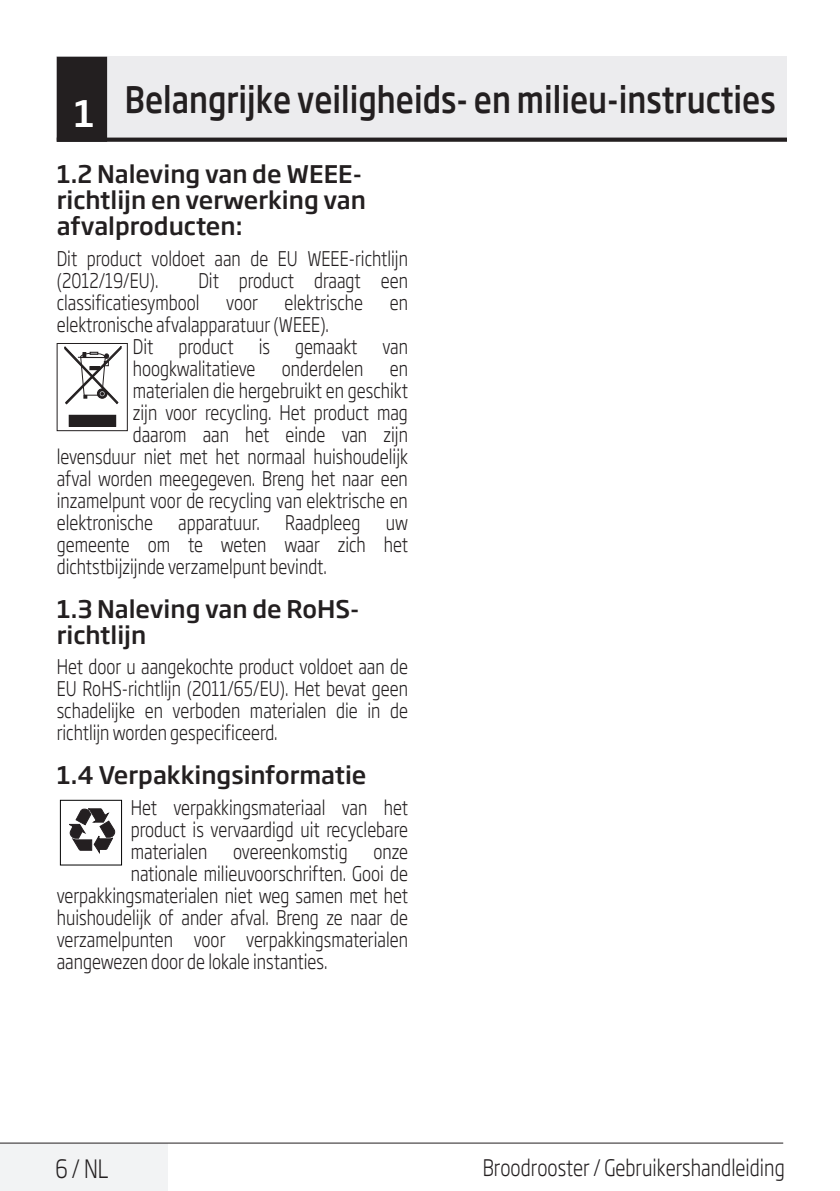
<style>
.page{position:relative;width:840px;height:1191px;background:#fff}
.page>*{position:absolute;margin:0;border:0;box-sizing:border-box;transform-origin:0 0}
.Unite_Baslik_Guvenli{font:500 36px "Soho Gothic Pro";color:#231f20;scale:.83 1}
.t1{font:300 25px "Soho Gothic Pro";color:#231f20;scale:.8 1}
.Alt_Baslik_Icerik{font:500 24px/26px "Soho Gothic Pro";color:#231f20}
.t2{font:300 22.4px "Soho Gothic Pro";color:#231f20;scale:.8 1}
.Duz_Metin{font:300 20px/22px "Soho Gothic Pro";color:#231f20;scale:.8 1}
.s1{color:#fff}
</style>
<div class="page">
<div style="left:0;top:1143px;width:168px;height:48px;background:#f2f3f4"></div>
<hr style="left:0;top:1142px;width:782px;height:1px;background:#231f20">
<div style="left:57px;top:57px;width:728px;height:83px;background:#ececee"></div>
<hr style="left:57px;top:138px;width:728px;height:3px;background:#231f20">
<div style="left:58px;top:58px;width:48px;height:83px;background:#231f20"></div>
<div style="left:57px;top:57px;width:50px;height:85px;border:2px solid #231f20"></div>
<div style="left:69px;top:415px;width:47px;height:11px;background:#231f20"></div>
<svg style="left:65px;top:346px;width:56px;height:58px"></svg>
<div style="left:57px;top:343px;width:71px;height:88px;border:1px solid #231f20"></div>
<svg style="left:59px;top:799px;width:64px;height:66px"></svg>
<div style="left:60px;top:800px;width:62px;height:65px;border:1px solid #000"></div>
<p class="Unite_Baslik_Guvenli" style="left:74px;top:72px;width:846px"><span class="s1">1</span> Belangrijke veiligheids- en milieu-instructies</p>
<p class="Alt_Baslik_Icerik" style="left:57px;top:160px;width:310px">1.2 Naleving van de WEEE&shy;richtlijn en verwerking van afvalproducten:</p>
<p class="Duz_Metin" style="left:57px;top:246px;width:440px">Dit product voldoet aan de EU WEEE-richtlijn (2012/19/EU).</p>
<p class="Duz_Metin" style="left:57px;top:268px;width:440px;text-indent:141px">Dit product draagt een classificatiesymbool</p>
<p class="Duz_Metin" style="left:226px;top:290px;width:41px">voor</p>
<p class="Duz_Metin" style="left:284px;top:290px;width:100px">elektrische</p>
<p class="Duz_Metin" style="left:389px;top:290px;width:24px">en</p>
<p class="Duz_Metin" style="left:57px;top:312px;width:342px">elektronische afvalapparatuur (WEEE).</p>
<p class="Duz_Metin" style="left:133px;top:335px;width:345px">Dit product is gemaakt van hoogkwalitatieve</p>
<p class="Duz_Metin" style="left:282px;top:357px;width:103px">onderdelen</p>
<p class="Duz_Metin" style="left:389px;top:357px;width:24px">en</p>
<p class="Duz_Metin" style="left:133px;top:379px;width:345px">materialen die hergebruikt en geschikt</p>
<p class="Duz_Metin" style="left:133px;top:401px;width:345px">zijn voor recycling. Het product mag</p>
<p class="Duz_Metin" style="left:133px;top:423px;width:345px">daarom aan het einde van zijn</p>
<p class="Duz_Metin" style="left:57px;top:445px;width:440px">levensduur niet met het normaal huishoudelijk</p>
<p class="Duz_Metin" style="left:57px;top:467px;width:440px">afval worden meegegeven. Breng het naar een</p>
<p class="Duz_Metin" style="left:57px;top:489px;width:440px">inzamelpunt voor de recycling van elektrische en</p>
<p class="Duz_Metin" style="left:57px;top:511px;width:122px">elektronische</p>
<p class="Duz_Metin" style="left:178px;top:511px;width:103px">apparatuur.</p>
<p class="Duz_Metin" style="left:285px;top:511px;width:96px">Raadpleeg</p>
<p class="Duz_Metin" style="left:57px;top:511px;width:440px;text-align:justify;text-indent:329px">uw gemeente om te weten waar zich het dichtstbijzijnde verzamelpunt bevindt.</p>
<p class="Alt_Baslik_Icerik" style="left:57px;top:594px;width:304px">1.3 Naleving van de RoHS&shy;richtlijn</p>
<p class="Duz_Metin" style="left:57px;top:655px;width:440px;text-align:justify">Het door u aangekochte product voldoet aan de EU RoHS-richtlijn (2011/65/EU). Het bevat geen schadelijke en verboden materialen die in de richtlijn worden gespecificeerd.</p>
<p class="Alt_Baslik_Icerik" style="left:57px;top:760px;width:311px">1.4 Verpakkingsinformatie</p>
<p class="Duz_Metin" style="left:131px;top:795px;width:348px;text-align:justify">Het verpakkingsmateriaal van het product is vervaardigd uit recyclebare materialen</p>
<p class="Duz_Metin" style="left:233px;top:839px;width:144px">overeenkomstig</p>
<p class="Duz_Metin" style="left:373px;top:839px;width:45px">onze</p>
<p class="Duz_Metin" style="left:131px;top:861px;width:348px">nationale milieuvoorschriften. Gooi de</p>
<p class="Duz_Metin" style="left:57px;top:883px;width:440px">verpakkingsmaterialen niet weg samen met het</p>
<p class="Duz_Metin" style="left:57px;top:905px;width:440px">huishoudelijk of ander afval. Breng ze naar de</p>
<p class="Duz_Metin" style="left:57px;top:927px;width:440px">verzamelpunten voor verpakkingsmaterialen</p>
<p class="Duz_Metin" style="left:57px;top:949px;width:339px">aangewezen door de lokale instanties.</p>
<p class="t1" style="left:55px;top:1149px;width:68px">6 / NL</p>
<p class="t2" style="left:482px;top:1150px;width:379px">Broodrooster / Gebruikershandleiding</p>
</div>
